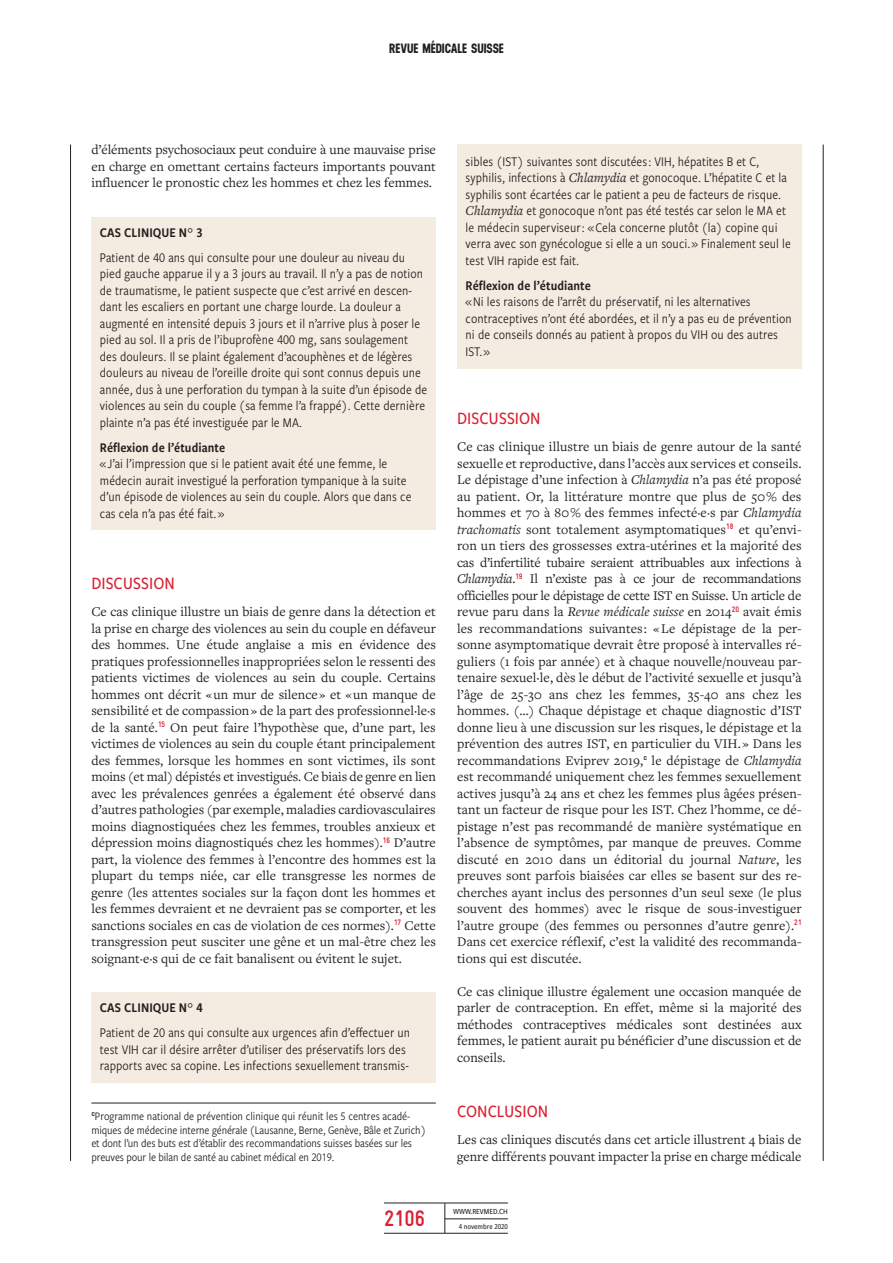
<style>
.page{position:relative;width:893px;height:1263px;background:#fff}
.page>*{position:absolute;margin:0;border:0;box-sizing:border-box;transform-origin:0 0}
.t1{font:700 22.5px "Gravur Condensed Pro";color:#da2031}
._1P_T1{font:500 18px "Freight Sans Cnd Pro";color:#da2031}
._1P_Texte_courant{font:13.8px/16.5px "Freight Text Pro";color:#231f20;text-align:justify}
._1P_Encadre_Texte_co{font:13.8px/16.5px "Freight Sans Cnd Pro";letter-spacing:.005em;color:#231f20}
._1P_Encadre_Texte_co-2{font:13.8px "Freight Sans Cnd Pro Semi";letter-spacing:.005em;color:#231f20}
.t2{font:700 13.5px "Neusa";letter-spacing:-.005em;color:#231f20}
._1P_Notes_auteurs{font:12px/13.5px "Freight Sans Cnd Pro";letter-spacing:-.01em;color:#231f20}
.t3{font:500 8.1px "Freight Sans Cnd Pro";color:#231f20}
.t4{font:500 7.8px "Freight Sans Cnd Pro";color:#231f20}
.s1{font-family:"Freight Text Pro";font-style:italic}
.s2{font-style:italic}
</style>
<div class="page">
<hr style="left:384px;top:1233px;width:124px;height:1px;background:#231f20">
<hr style="left:384px;top:1202px;width:124px;height:1px;background:#231f20">
<hr style="left:445px;top:1218px;width:63px;height:1px;background:#231f20">
<hr style="left:444px;top:1203px;width:1px;height:30px;background:#231f20">
<div style="left:91px;top:217px;width:345px;height:313px;background:#f5ece1"></div>
<div style="left:91px;top:992px;width:345px;height:91px;background:#f5ece1"></div>
<div style="left:457px;top:145px;width:344px;height:224px;background:#f5ece1"></div>
<hr style="left:70px;top:145px;width:1px;height:1016px;background:#231f20">
<hr style="left:823px;top:145px;width:1px;height:1016px;background:#231f20">
<hr style="left:91px;top:1103px;width:345px;height:1px;background:#231f20">
<p class="t2" style="left:389px;top:38px;width:116px">REVUE MÉDICALE SUISSE</p>
<p class="_1P_Texte_courant" style="left:91px;top:141px;width:346px">d’éléments psychosociaux peut conduire à une mauvaise prise en charge en omettant certains facteurs importants pouvant influencer le pronostic chez les hommes et chez les femmes.</p>
<p class="_1P_Encadre_Texte_co-2" style="left:100px;top:223px;width:104px">CAS CLINIQUE N° 3</p>
<p class="_1P_Encadre_Texte_co" style="left:100px;top:248px;width:329px">Patient de 40 ans qui consulte pour une douleur au niveau du pied gauche apparue il y a 3 jours au travail. Il n’y a pas de notion de traumatisme, le patient suspecte que c’est arrivé en descen&shy;dant les escaliers en portant une charge lourde. La douleur a augmenté en intensité depuis 3 jours et il n’arrive plus à poser le pied au sol. Il a pris de l’ibuprofène 400 mg, sans soulagement des douleurs. Il se plaint également d’acouphènes et de légères douleurs au niveau de l’oreille droite qui sont connus depuis une année, dus à une perforation du tympan à la suite d’un épisode de violences au sein du couple (sa femme l’a frappé). Cette dernière plainte n’a pas été investiguée par le MA.</p>
<p class="_1P_Encadre_Texte_co-2" style="left:100px;top:438px;width:127px">Réflexion de l’étudiante</p>
<p class="_1P_Encadre_Texte_co" style="left:100px;top:455px;width:313px">« J’ai l’impression que si le patient avait été une femme, le médecin aurait investigué la perforation tympanique à la suite d’un épisode de violences au sein du couple. Alors que dans ce cas cela n’a pas été fait. »</p>
<p class="_1P_T1" style="left:91px;top:571px;width:85px">DISCUSSION</p>
<p class="_1P_Texte_courant" style="left:91px;top:603px;width:346px">Ce cas clinique illustre un biais de genre dans la détection et la prise en charge des violences au sein du couple en défaveur des hommes. Une étude anglaise a mis en évidence des pratiques professionnelles inappropriées selon le ressenti des patients victimes de violences au sein du couple. Certains hommes ont décrit « un mur de silence » et « un manque de sensibilité et de compassion » de la part des professionnel·le·s de la santé.<sup>15</sup> On peut faire l’hypothèse que, d’une part, les victimes de violences au sein du couple étant principalement des femmes, lorsque les hommes en sont victimes, ils sont moins (et mal) dépistés et investigués. Ce biais de genre en lien avec les prévalences genrées a également été observé dans d’autres pathologies (par exemple, maladies cardiovasculaires moins diagnostiquées chez les femmes, troubles anxieux et dépression moins diagnostiqués chez les hommes).<sup>16</sup> D’autre part, la violence des femmes à l’encontre des hommes est la plupart du temps niée, car elle transgresse les normes de genre (les attentes sociales sur la façon dont les hommes et les femmes devraient et ne devraient pas se comporter, et les sanctions sociales en cas de violation de ces normes).<sup>17</sup> Cette transgression peut susciter une gêne et un mal-être chez les soignant·e·s qui de ce fait banalisent ou évitent le sujet.</p>
<p class="_1P_Encadre_Texte_co-2" style="left:100px;top:998px;width:104px">CAS CLINIQUE N° 4</p>
<p class="_1P_Encadre_Texte_co" style="left:100px;top:1024px;width:312px">Patient de 20 ans qui consulte aux urgences afin d’effectuer un test VIH car il désire arrêter d’utiliser des préservatifs lors des rapports avec sa copine. Les infections sexuellement transmis-</p>
<p class="_1P_Notes_auteurs" style="left:91px;top:1109px;width:336px"><sup>c</sup>Programme national de prévention clinique qui réunit les 5 centres acadé&shy;miques de médecine interne générale (Lausanne, Berne, Genève, Bâle et Zurich) et dont l’un des buts est d’établir des recommandations suisses basées sur les preuves pour le bilan de santé au cabinet médical en 2019.</p>
<p class="_1P_Encadre_Texte_co" style="left:466px;top:152px;width:327px">sibles (IST) suivantes sont discutées : VIH, hépatites B et C, syphilis, infections à <span class="s1">Chlamydia</span> et gonocoque. L’hépatite C et la syphilis sont écartées car le patient a peu de facteurs de risque.<br><span class="s1">Chlamydia</span> et gonocoque n’ont pas été testés car selon le MA et le médecin superviseur : « Cela concerne plutôt (la) copine qui verra avec son gynécologue si elle a un souci. » Finalement seul le test VIH rapide est fait.</p>
<p class="_1P_Encadre_Texte_co-2" style="left:466px;top:276px;width:127px">Réflexion de l’étudiante</p>
<p class="_1P_Encadre_Texte_co" style="left:466px;top:293px;width:328px">« Ni les raisons de l’arrêt du préservatif, ni les alternatives contraceptives n’ont été abordées, et il n’y a pas eu de prévention ni de conseils donnés au patient à propos du VIH ou des autres IST. »</p>
<p class="_1P_T1" style="left:457px;top:406px;width:85px">DISCUSSION</p>
<p class="_1P_Texte_courant" style="left:457px;top:438px;width:346px">Ce cas clinique illustre un biais de genre autour de la santé sexuelle et reproductive, dans l’accès aux services et conseils.<br>Le dépistage d’une infection à <span class="s2">Chlamydia</span> n’a pas été proposé au patient. Or, la littérature montre que plus de 50 % des hommes et 70 à 80 % des femmes infecté·e·s par <span class="s2">Chlamydia trachomatis</span> sont totalement asymptomatiques<sup>18</sup> et qu’envi&shy;ron un tiers des grossesses extra-utérines et la majorité des cas d’infertilité tubaire seraient attribuables aux infections à <span class="s2">Chlamydia</span>.<sup>19</sup> Il n’existe pas à ce jour de recommandations officielles pour le dépistage de cette IST en Suisse. Un article de revue paru dans la <span class="s2">Revue médicale suisse</span> en 2014<sup>20</sup> avait émis les recommandations suivantes : « Le dépistage de la per&shy;sonne asymptomatique devrait être proposé à intervalles ré&shy;guliers (1 fois par année) et à chaque nouvelle/nouveau par&shy;tenaire sexuel·le, dès le début de l’activité sexuelle et jusqu’à l’âge de 25-30 ans chez les femmes, 35-40 ans chez les hommes. (…) Chaque dépistage et chaque diagnostic d’IST donne lieu à une discussion sur les risques, le dépistage et la prévention des autres IST, en particulier du VIH. » Dans les recommandations Eviprev 2019,<sup>c</sup> le dépistage de <span class="s2">Chlamydia </span>est recommandé uniquement chez les femmes sexuellement actives jusqu’à 24 ans et chez les femmes plus âgées présen&shy;tant un facteur de risque pour les IST. Chez l’homme, ce dé&shy;pistage n’est pas recommandé de manière systématique en l’absence de symptômes, par manque de preuves. Comme discuté en 2010 dans un éditorial du journal <span class="s2">Nature</span>, les preuves sont parfois biaisées car elles se basent sur des re&shy;cherches ayant inclus des personnes d’un seul sexe (le plus souvent des hommes) avec le risque de sous-investiguer l’autre groupe (des femmes ou personnes d’autre genre).<sup>21<br></sup>Dans cet exercice réflexif, c’est la validité des recommanda&shy;tions qui est discutée.</p>
<p class="_1P_Texte_courant" style="left:457px;top:983px;width:346px">Ce cas clinique illustre également une occasion manquée de parler de contraception. En effet, même si la majorité des méthodes contraceptives médicales sont destinées aux femmes, le patient aurait pu bénéficier d’une discussion et de conseils.</p>
<p class="_1P_T1" style="left:457px;top:1099px;width:93px">CONCLUSION</p>
<p class="_1P_Texte_courant" style="left:457px;top:1131px;width:346px">Les cas cliniques discutés dans cet article illustrent 4 biais de genre différents pouvant impacter la prise en charge médicale</p>
<h1 class="t1" style="left:384px;top:1206px;width:42px">2106</h1>
<p class="t3" style="left:453px;top:1205px;width:56px">WWW.REVMED.CH</p>
<p class="t4" style="left:459px;top:1221px;width:51px">4 novembre 2020</p>
</div>
